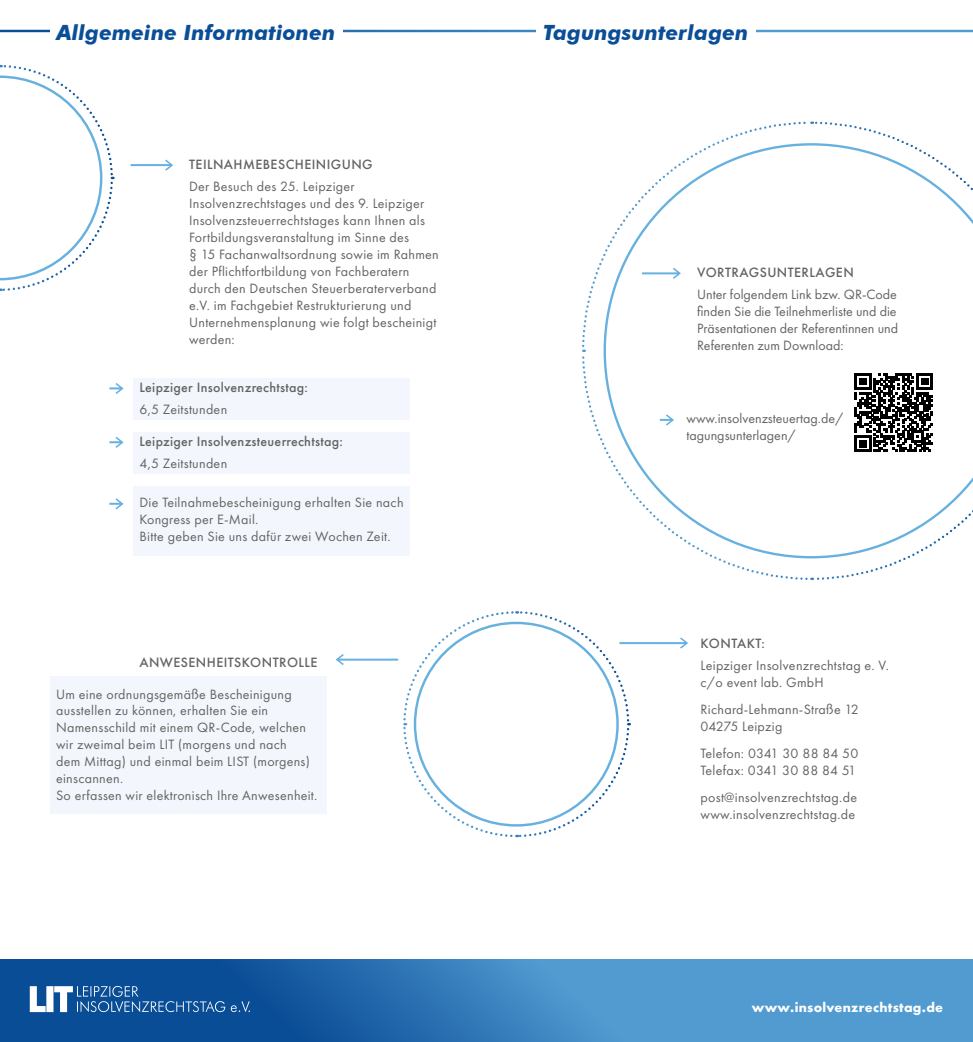
<style>
.page{position:relative;width:973px;height:1042px;background:#fff}
.page>*{position:absolute;margin:0;border:0;box-sizing:border-box;transform-origin:0 0}
.t1{font:italic 700 21px "Futura BT";letter-spacing:.01em;color:#0a4e97}
.Fließtext{font:14px/17px "Futura PT";letter-spacing:.02em;color:#646363}
.bold{font:500 14px "Futura PT";letter-spacing:.03em;color:#646363}
.Fließtext-2{font:500 14px "Futura PT";letter-spacing:.02em;color:#646363}
.Fließtext-3{font:14px/17px "Futura PT";color:#646363}
.t2{font:700 14px "Futura PT";letter-spacing:.02em;color:#fff}
</style>
<div class="page">
<div style="left:133px;top:432px;width:276px;height:41px;background:#f3f7fd"></div>
<div style="left:133px;top:378px;width:276px;height:41px;background:#f3f7fd"></div>
<svg style="left:130px;top:160px;width:43px;height:11px"></svg>
<svg style="left:109px;top:383px;width:14px;height:11px"></svg>
<svg style="left:109px;top:437px;width:14px;height:11px"></svg>
<svg style="left:109px;top:498px;width:14px;height:11px"></svg>
<svg style="left:0;top:64px;width:114px;height:227px"></svg>
<svg style="left:582px;top:351px;width:226px;height:229px"></svg>
<svg style="left:582px;top:121px;width:229px;height:226px"></svg>
<svg style="left:603px;top:143px;width:208px;height:415px"></svg>
<svg style="left:641px;top:268px;width:39px;height:11px"></svg>
<svg style="left:659px;top:414px;width:14px;height:11px"></svg>
<svg style="left:336px;top:611px;width:352px;height:227px"></svg>
<svg style="left:0;top:959px;width:972px;height:83px;background:#357bb9"></svg>
<svg style="left:30px;top:986px;width:220px;height:26px;background:#3f73ad"></svg>
<div style="left:50px;top:676px;width:276px;height:138px;background:#f3f7fd"></div>
<svg style="left:811px;top:121px;width:162px;height:459px"></svg>
<div style="left:133px;top:486px;width:276px;height:69px;background:#f3f7fd"></div>
<p class="t1" style="left:57px;top:20px;width:280px">Allgemeine Informationen</p>
<p class="bold" style="left:189px;top:156px;width:185px">TEILNAHMEBESCHEINIGUNG</p>
<p class="Fließtext" style="left:189px;top:178px;width:251px">Der Besuch des 25. Leipziger Insolvenzrechtstages und des 9. Leipziger Insolvenzsteuerrechtstages kann Ihnen als Fortbildungsveranstaltung im Sinne des<br>§ 15 Fachanwaltsordnung sowie im Rahmen der Pflichtfortbildung von Fachberatern durch den Deutschen Steuerberaterverband e.V. im Fachgebiet Restrukturierung und Unternehmensplanung wie folgt bescheinigt werden:</p>
<p class="Fließtext-2" style="left:139px;top:379px;width:170px">Leipziger Insolvenzrechtstag:</p>
<p class="Fließtext" style="left:139px;top:401px;width:89px">6,5 Zeitstunden</p>
<p class="Fließtext-2" style="left:139px;top:433px;width:205px">Leipziger Insolvenzsteuerrechtstag:</p>
<p class="Fließtext" style="left:139px;top:455px;width:89px">4,5 Zeitstunden</p>
<p class="Fließtext" style="left:139px;top:494px;width:265px">Die Teilnahmebescheinigung erhalten Sie nach<br>Kongress per E-Mail.<br>Bitte geben Sie uns dafür zwei Wochen Zeit.</p>
<p class="bold" style="left:139px;top:653px;width:179px">ANWESENHEITSKONTROLLE</p>
<p class="Fließtext" style="left:56px;top:685px;width:263px">Um eine ordnungsgemäße Bescheinigung ausstellen zu können, erhalten Sie ein Namensschild mit einem QR-Code, welchen wir zweimal beim LIT (morgens und nach<br>dem Mittag) und einmal beim LIST (morgens) einscannen.<br>So erfassen wir elektronisch Ihre Anwesenheit.</p>
<p class="t1" style="left:543px;top:20px;width:207px">Tagungsunterlagen</p>
<p class="bold" style="left:697px;top:264px;width:158px">VORTRAGSUNTERLAGEN</p>
<p class="Fließtext" style="left:697px;top:286px;width:202px;text-align:justify">Unter folgendem Link bzw. QR-Code finden Sie die Teilnehmerliste und die Präsentationen der Referentinnen und Referenten zum Download:</p>
<p class="Fließtext-3" style="left:686px;top:410px;width:158px">www.insolvenzsteuertag.de/ tagungsunterlagen/</p>
<p class="bold" style="left:700px;top:635px;width:66px">KONTAKT:</p>
<p class="Fließtext" style="left:700px;top:657px;width:190px">Leipziger Insolvenzrechtstag e. V. c/o event lab. GmbH</p>
<p class="Fließtext" style="left:700px;top:701px;width:160px">Richard-Lehmann-Straße 12<br>04275 Leipzig</p>
<p class="Fließtext" style="left:700px;top:745px;width:159px">Telefon: 0341 30 88 84 50<br>Telefax: 0341 30 88 84 51</p>
<p class="Fließtext" style="left:700px;top:789px;width:158px">post@insolvenzrechtstag.de www.insolvenzrechtstag.de</p>
<p class="t2" style="left:751px;top:998px;width:193px">www.insolvenzrechtstag.de</p>
</div>
